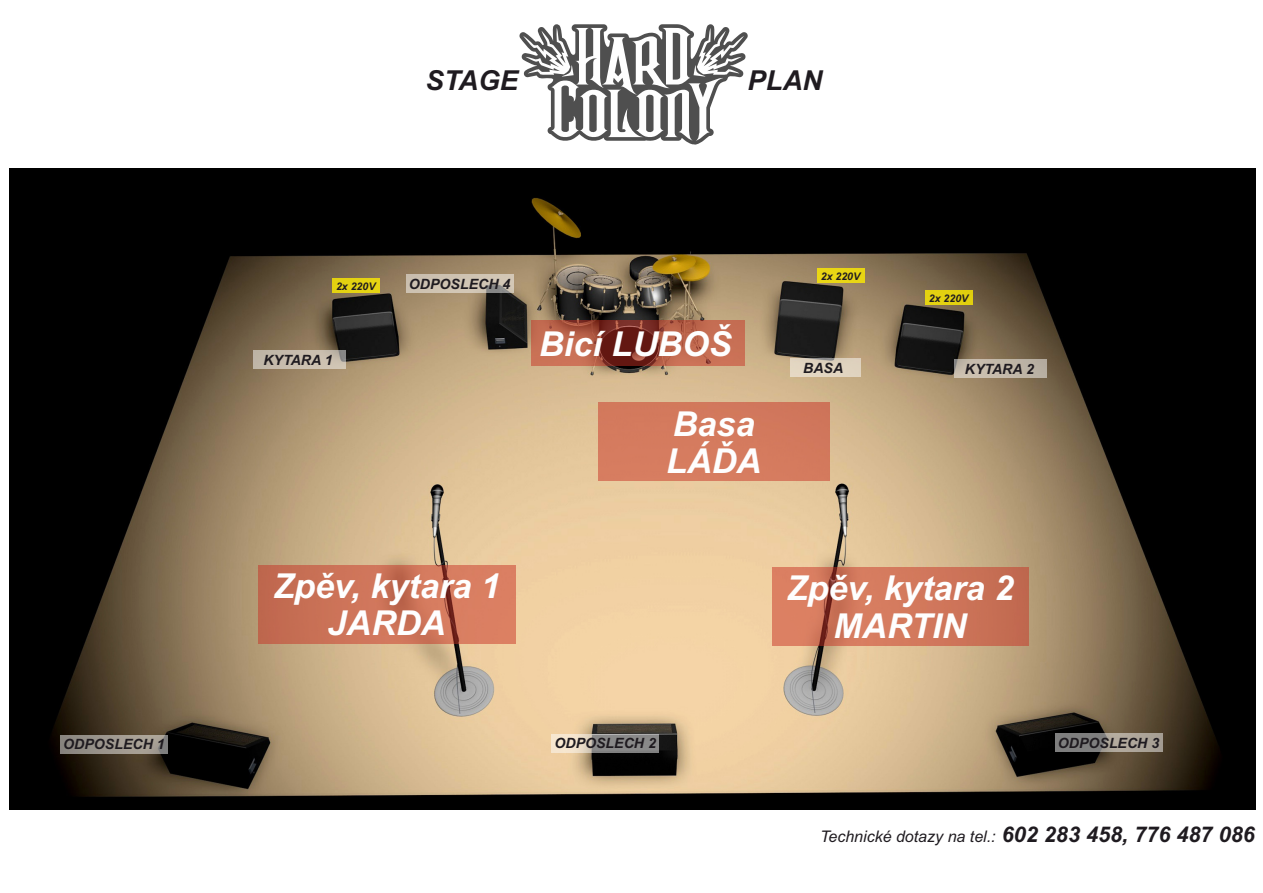
<style>
.page{position:relative;width:1263px;height:893px;background:#fff}
.page>*{position:absolute;margin:0;border:0;box-sizing:border-box;transform-origin:0 0}
.t1{font:italic 700 34.35px/37.7px "Arial";color:#fefefe;text-align:center}
.t2{font:italic 700 27.45px "Arial";color:#1f1b20}
.t3{font:italic 15.98px "Arial";color:#1f1b20}
.t4{font:italic 700 14.17px "Arial";color:#1f1b20}
.t5{font:italic 700 10.57px "Arial";color:#1f1b20}
.s1{font-weight:700;font-size:21.67px}
</style>
<div class="page">
<img style="left:10px;top:168px;width:1245px;height:641px">
<svg style="left:519px;top:24px;width:229px;height:121px"></svg>
<div style="left:790px;top:358px;width:70px;height:19px;background:#e1d4c0"></div>
<div style="left:253px;top:350px;width:92px;height:18px;background:#c8bcad"></div>
<div style="left:258px;top:564px;width:257px;height:79px;background:#c73023;opacity:.5"></div>
<div style="left:531px;top:320px;width:214px;height:46px;background:#c73023;opacity:.5"></div>
<div style="left:61px;top:734px;width:107px;height:19px;background:#fefefe;opacity:.5"></div>
<div style="left:552px;top:733px;width:107px;height:19px;background:#fefefe;opacity:.5"></div>
<div style="left:1055px;top:732px;width:107px;height:19px;background:#fefefe;opacity:.5"></div>
<div style="left:406px;top:274px;width:107px;height:19px;background:#fefefe;opacity:.5"></div>
<div style="left:772px;top:567px;width:256px;height:79px;background:#c73023;opacity:.5"></div>
<div style="left:598px;top:402px;width:231px;height:79px;background:#d47a5e"></div>
<div style="left:954px;top:359px;width:92px;height:19px;background:#c2b8a9"></div>
<div style="left:817px;top:268px;width:47px;height:14px;background:#e9d614"></div>
<div style="left:332px;top:278px;width:48px;height:14px;background:#e5d211"></div>
<div style="left:925px;top:290px;width:47px;height:14px;background:#e3d010"></div>
<h2 class="t2" style="left:425px;top:70px;width:94px">STAGE</h2>
<h2 class="t2" style="left:747px;top:70px;width:76px">PLAN</h2>
<p class="t5" style="left:336px;top:282px;width:41px">2x 220V</p>
<p class="t4" style="left:263px;top:354px;width:71px">KYTARA 1</p>
<p class="t4" style="left:409px;top:278px;width:103px">ODPOSLECH 4</p>
<h1 class="t1" style="left:539px;top:328px;width:194px">Bicí LUBOŠ</h1>
<h1 class="t1" style="left:666px;top:408px;width:97px;text-align:left">Basa<br>LÁĎA</h1>
<p class="t5" style="left:820px;top:272px;width:41px">2x 220V</p>
<p class="t4" style="left:803px;top:363px;width:42px">BASA</p>
<p class="t5" style="left:928px;top:294px;width:41px">2x 220V</p>
<p class="t4" style="left:964px;top:364px;width:71px">KYTARA 2</p>
<h1 class="t1" style="left:273px;top:570px;width:229px">Zpěv, kytara 1<br>JARDA</h1>
<h1 class="t1" style="left:786px;top:572px;width:229px">Zpěv, kytara 2<br>MARTIN</h1>
<p class="t4" style="left:63px;top:739px;width:103px">ODPOSLECH 1</p>
<p class="t4" style="left:554px;top:738px;width:103px">ODPOSLECH 2</p>
<p class="t4" style="left:1057px;top:737px;width:103px">ODPOSLECH 3</p>
<p class="t3" style="left:820px;top:830px;width:436px">Technické dotazy na tel.: <span class="s1">602 283 458, 776 487 086</span></p>
</div>
